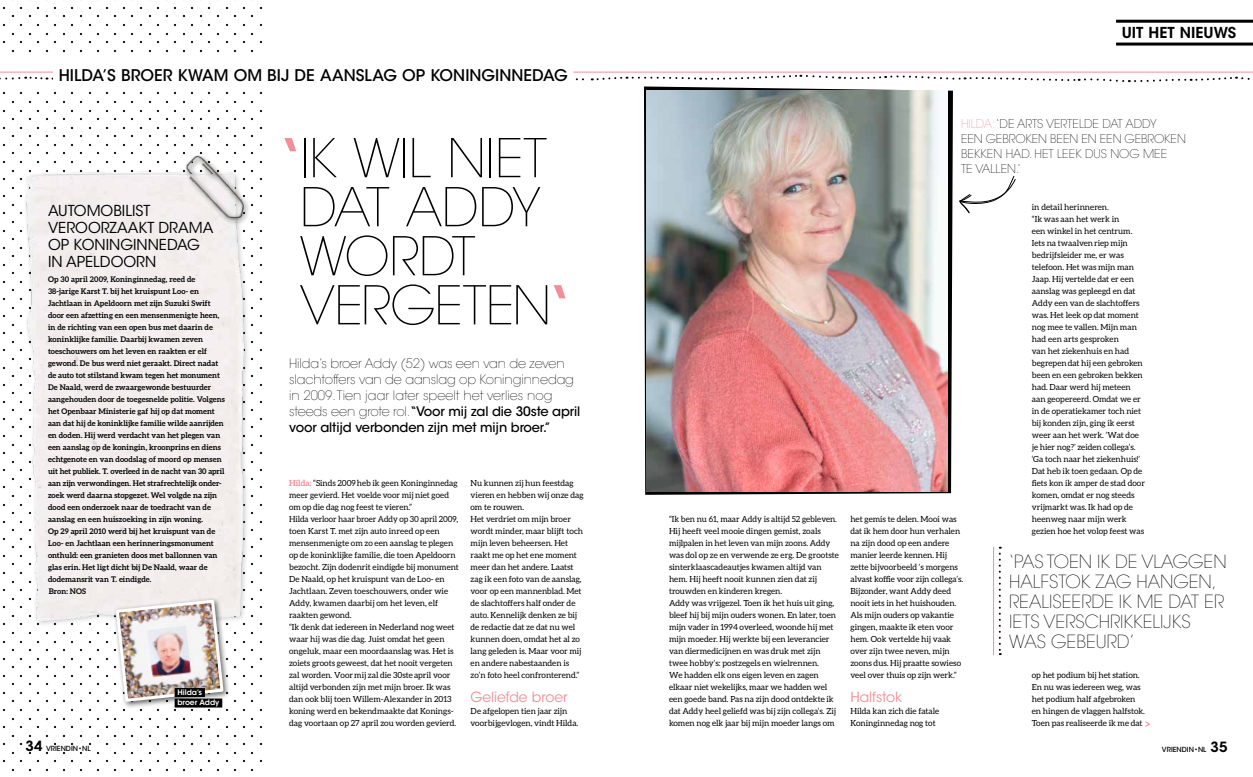
<style>
.page{position:relative;width:1253px;height:777px;background:#fff}
.page>*{position:absolute;margin:0;border:0;box-sizing:border-box;transform-origin:0 0}
.t1{font:200 53px/49px "ITC Avant Garde Std";letter-spacing:-.015em;color:#000}
.t2{font:200 18px/20px "ITC Avant Garde Std";color:#000}
.t3{font:500 16px "ITC Avant Garde Std";color:#000}
.t4{font:15px/17px "ITC Avant Garde Std";color:#000}
.t5{font:600 15px "ITC Avant Garde Std";letter-spacing:.005em;color:#000}
.t6{font:14px "ITC Avant Garde Std";letter-spacing:-.005em;color:#f18e97}
.t7{font:200 13px/16px "ITC Avant Garde Std";letter-spacing:-.01em;color:#000}
.t8{font:200 12px/15px "ITC Avant Garde Std";color:#000}
.t9{font:8.4px/12px "Aleo";letter-spacing:-.005em;color:#000}
.t10{font:700 7.8px/12px "Aleo";letter-spacing:.01em;color:#000}
.t11{font:600 7.5px/10.5px "ITC Avant Garde Std";color:#fff}
.t12{font:500 7px "ITC Avant Garde Std";color:#000}
.s1{font-weight:700;color:#f18e97}
.s2{font-weight:500}
.s3{color:#f18e97}
.s4{font-weight:600;font-size:14px}
</style>
<div class="page">
<svg style="left:644px;top:86px;width:309px;height:409px"></svg>
<img style="left:647px;top:91px;width:301px;height:400px">
<svg style="left:575px;top:74px;width:675px;height:9px"></svg>
<hr style="left:0;top:72px;width:1253px;height:1px;background:#f18e97">
<svg style="left:0;top:76px;width:53px;height:4px"></svg>
<svg style="left:959px;top:176px;width:57px;height:38px"></svg>
<svg style="left:999px;top:547px;width:2px;height:108px"></svg>
<hr style="left:993px;top:546px;width:1px;height:109px;background:#f18e97">
<img style="left:25px;top:170px;width:228px;height:456px">
<img style="left:179px;top:154px;width:72px;height:73px">
<svg style="left:1145px;top:721px;width:5px;height:6px"></svg>
<div style="left:53px;top:68px;width:520px;height:19px;background:#fff"></div>
<div style="left:113px;top:596px;width:118px;height:113px;background:#000;opacity:.6"></div>
<img style="left:114px;top:598px;width:111px;height:105px">
<div style="left:175px;top:688px;width:30px;height:9px;background:#000"></div>
<div style="left:175px;top:698px;width:47px;height:9px;background:#000"></div>
<hr style="left:1116px;top:20px;width:137px;height:3px;background:#000">
<hr style="left:1116px;top:43px;width:137px;height:3px;background:#000">
<h3 class="t3" style="left:59px;top:65px;width:511px">HILDA’S BROER KWAM OM BIJ DE AANSLAG OP KONINGINNEDAG</h3>
<h3 class="t4" style="left:48px;top:202px;width:167px">AUTOMOBILIST<br>VEROORZAAKT DRAMA<br>OP KONINGINNEDAG<br>IN APELDOORN</h3>
<p class="t10" style="left:48px;top:273px;width:179px">Op 30 april 2009, Koninginnedag, reed de 38-jarige Karst T. bij het kruispunt Loo- en Jachtlaan in Apeldoorn met zijn Suzuki Swift door een afzetting en een mensenmenigte heen, in de richting van een open bus met daarin de koninklijke familie. Daarbij kwamen zeven toeschouwers om het leven en raakten er elf gewond. De bus werd niet geraakt. Direct nadat de auto tot stilstand kwam tegen het monument De Naald, werd de zwaargewonde bestuurder aangehouden door de toegesnelde politie. Volgens het Openbaar Ministerie gaf hij op dat moment aan dat hij de koninklijke familie wilde aanrijden en doden. Hij werd verdacht van het plegen van een aanslag op de koningin, kroonprins en diens echtgenote en van doodslag of moord op mensen uit het publiek. T. overleed in de nacht van 30 april aan zijn verwondingen. Het strafrechtelijk onder&shy;zoek werd daarna stopgezet. Wel volgde na zijn dood een onderzoek naar de toedracht van de aanslag en een huiszoeking in zijn woning.<br>Op 29 april 2010 werd bij het kruispunt van de Loo- en Jachtlaan een herinneringsmonument onthuld: een granieten doos met ballonnen van glas erin. Het ligt dicht bij De Naald, waar de dodemansrit van T. eindigde.<br>Bron: NOS</p>
<p class="t11" style="left:177px;top:686px;width:43px">Hilda’s broer Addy</p>
<h1 class="t1" style="left:280px;top:135px;width:269px"><span class="s1">‘</span>IK WIL NIET</h1>
<h1 class="t1" style="left:300px;top:184px;width:268px">DAT ADDY<br>WORDT<br>VERGETEN<span class="s1">‘</span></h1>
<h3 class="t7" style="left:289px;top:355px;width:293px">Hilda’s broer Addy (52) was een van de zeven slachtoffers van de aanslag op Koninginnedag in 2009. Tien jaar later speelt het verlies nog steeds een grote rol.<span class="s2">“Voor mij zal die 30ste april voor altijd verbonden zijn met mijn broer.”</span></h3>
<p class="t9" style="left:289px;top:477px;width:171px"><span class="s1">Hilda:</span> “Sinds 2009 heb ik geen Koninginnedag meer gevierd. Het voelde voor mij niet goed om op die dag nog feest te vieren.”<br>Hilda verloor haar broer Addy op 30 april 2009, toen Karst T. met zijn auto inreed op een mensenmenigte om zo een aanslag te plegen op de koninklijke familie, die toen Apeldoorn bezocht. Zijn dodenrit eindigde bij monument De Naald, op het kruispunt van de Loo- en Jachtlaan. Zeven toeschouwers, onder wie Addy, kwamen daarbij om het leven, elf raakten gewond.<br>“Ik denk dat iedereen in Nederland nog weet waar hij was die dag. Juist omdat het geen ongeluk, maar een moordaanslag was. Het is zoiets groots geweest, dat het nooit vergeten zal worden. Voor mij zal die 30ste april voor altijd verbonden zijn met mijn broer. Ik was dan ook blij toen Willem-Alexander in 2013 koning werd en bekendmaakte dat Konings&shy;dag voortaan op 27 april zou worden gevierd.</p>
<p class="t9" style="left:471px;top:477px;width:115px">Nu kunnen zij hun feestdag vieren en hebben wij onze dag om te rouwen.<br>Het verdriet om mijn broer wordt minder, maar blijft toch mijn leven beheersen. Het raakt me op het ene moment meer dan het andere. Laatst zag ik een foto van de aanslag, voor op een mannenblad. Met de slachtoffers half onder de auto. Kennelijk denken ze bij de redactie dat ze dat nu wel kunnen doen, omdat het al zo lang geleden is. Maar voor mij en andere nabestaanden is zo’n foto heel confronterend.”</p>
<h3 class="t6" style="left:471px;top:688px;width:99px">Geliefde broer</h3>
<p class="t9" style="left:471px;top:705px;width:109px">De afgelopen tien jaar zijn voorbijgevlogen, vindt Hilda.</p>
<h3 class="t5" style="left:1122px;top:23px;width:116px">UIT HET NIEUWS</h3>
<h3 class="t8" style="left:961px;top:116px;width:226px"><span class="s3">HILDA:</span> ‘DE ARTS VERTELDE DAT ADDY<br>EEN GEBROKEN BEEN EN EEN GEBROKEN<br>BEKKEN HAD. HET LEEK DUS NOG MEE</h3>
<h3 class="t8" style="left:961px;top:161px;width:61px">TE VALLEN.’</h3>
<p class="t9" style="left:669px;top:513px;width:172px">“Ik ben nu 61, maar Addy is altijd 52 gebleven.<br>Hij heeft veel mooie dingen gemist, zoals mijlpalen in het leven van mijn zoons. Addy was dol op ze en verwende ze erg. De grootste sinterklaascadeautjes kwamen altijd van hem. Hij heeft nooit kunnen zien dat zij trouwden en kinderen kregen.<br>Addy was vrijgezel. Toen ik het huis uit ging, bleef hij bij mijn ouders wonen. En later, toen mijn vader in 1994 overleed, woonde hij met mijn moeder. Hij werkte bij een leverancier van diermedicijnen en was druk met zijn twee hobby’s: postzegels en wielrennen.<br>We hadden elk ons eigen leven en zagen elkaar niet wekelijks, maar we hadden wel een goede band. Pas na zijn dood ontdekte ik dat Addy heel geliefd was bij zijn collega’s. Zij komen nog elk jaar bij mijn moeder langs om</p>
<p class="t9" style="left:850px;top:513px;width:114px">het gemis te delen. Mooi was dat ik hem door hun verhalen na zijn dood op een andere manier leerde kennen. Hij zette bijvoorbeeld ’s morgens alvast koffie voor zijn collega’s.<br>Bijzonder, want Addy deed nooit iets in het huishouden.<br>Als mijn ouders op vakantie gingen, maakte ik eten voor hem. Ook vertelde hij vaak over zijn twee neven, mijn zoons dus. Hij praatte sowieso veel over thuis op zijn werk.”</p>
<h3 class="t6" style="left:850px;top:688px;width:53px">Halfstok</h3>
<p class="t9" style="left:850px;top:705px;width:90px">Hilda kan zich die fatale<br>Koninginnedag nog tot</p>
<p class="t9" style="left:1032px;top:201px;width:115px">in detail herinneren.<br>“Ik was aan het werk in<br>een winkel in het centrum.<br>Iets na twaalven riep mijn bedrijfsleider me, er was telefoon. Het was mijn man<br>Jaap. Hij vertelde dat er een aanslag was gepleegd en dat<br>Addy een van de slachtoffers was. Het leek op dat moment nog mee te vallen. Mijn man had een arts gesproken<br>van het ziekenhuis en had begrepen dat hij een gebroken been en een gebroken bekken had. Daar werd hij meteen aan geopereerd. Omdat we er in de operatiekamer toch niet bij konden zijn, ging ik eerst weer aan het werk. ‘Wat doe je hier nog?’ zeiden collega’s. ‘Ga toch naar het ziekenhuis!’<br>Dat heb ik toen gedaan. Op de fiets kon ik amper de stad door komen, omdat er nog steeds vrijmarkt was. Ik had op de heenweg naar mijn werk gezien hoe het volop feest was</p>
<h2 class="t2" style="left:1009px;top:551px;width:219px">‘PAS TOEN IK DE VLAGGEN<br>HALFSTOK ZAG HANGEN,<br>REALISEERDE IK ME DAT ER<br>IETS VERSCHRIKKELIJKS<br>WAS GEBEURD’</h2>
<p class="t9" style="left:1032px;top:669px;width:115px">op het podium bij het station.<br>En nu was iedereen weg, was het podium half afgebroken en hingen de vlaggen halfstok.<br>Toen pas realiseerde ik me dat</p>
<p class="t12" style="left:26px;top:744px;width:67px"><span class="s4">34</span> VRIENDIN•NL</p>
<p class="t12" style="left:1162px;top:745px;width:67px">VRIENDIN•NL <span class="s4">35</span></p>
</div>
